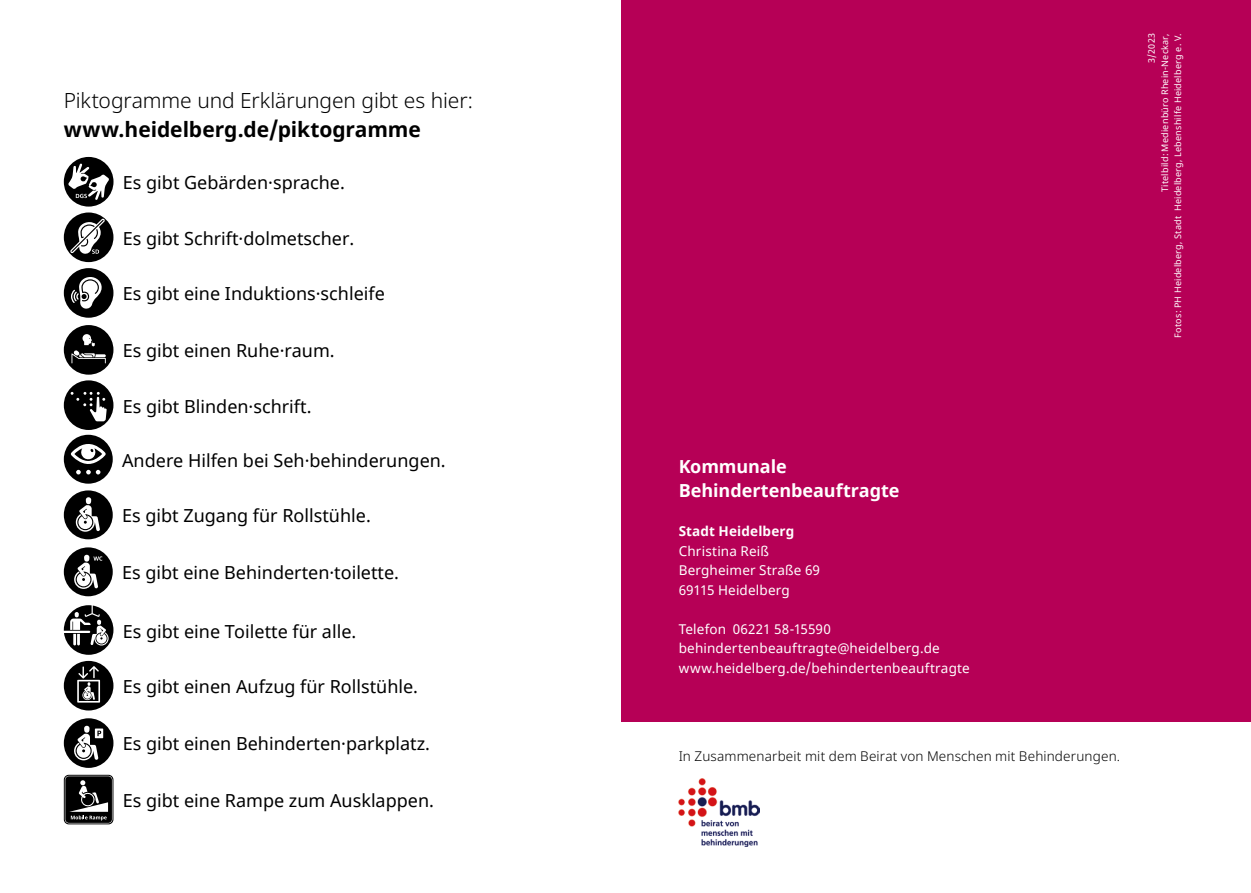
<style>
.page{position:relative;width:1251px;height:893px;background:#fff}
.page>*{position:absolute;margin:0;border:0;box-sizing:border-box;transform-origin:0 0}
.t1{font:300 21px "Noto Sans";letter-spacing:-.005em;color:#000}
.t2{font:700 21px "Noto Sans";letter-spacing:-.005em;color:#000}
.t3{font:18px "Noto Sans";color:#000}
.Impressumtitel_12pt{font:700 18px/24.3px "Noto Sans";letter-spacing:-.005em;color:#fff}
.Adresse_Impressumtex{font:13.5px/19.5px "Noto Sans";letter-spacing:.015em;color:#fff}
.t4{font:300 13.5px "Noto Sans";letter-spacing:.01em;color:#000}
.StadtHD_9pt_Bold_w{font:700 13.5px "Noto Sans";letter-spacing:.01em;color:#fff}
.t5{font:9px/13px "Noto Sans";letter-spacing:.025em;color:#fff;text-align:right}
</style>
<div class="page">
<div style="left:621px;top:0;width:629px;height:722px;background:#b60056"></div>
<img style="left:678px;top:779px;width:81px;height:67px">
<svg style="left:64px;top:157px;width:49px;height:105px"></svg>
<svg style="left:64px;top:268px;width:49px;height:50px"></svg>
<svg style="left:64px;top:325px;width:49px;height:159px"></svg>
<svg style="left:64px;top:490px;width:49px;height:49px"></svg>
<svg style="left:64px;top:547px;width:49px;height:49px"></svg>
<svg style="left:64px;top:605px;width:49px;height:50px"></svg>
<svg style="left:64px;top:661px;width:49px;height:49px"></svg>
<svg style="left:64px;top:718px;width:49px;height:50px"></svg>
<svg style="left:64px;top:775px;width:49px;height:49px"></svg>
<svg style="left:65px;top:776px;width:47px;height:47px;background:#313131"></svg>
<p class="t1" style="left:64px;top:89px;width:411px">Piktogramme und Erklärungen gibt es hier:</p>
<p class="t2" style="left:64px;top:115px;width:358px">www.heidelberg.de/piktogramme</p>
<p class="t3" style="left:123px;top:170px;width:223px">Es gibt Gebärden·sprache.</p>
<p class="t3" style="left:123px;top:226px;width:233px">Es gibt Schrift·dolmetscher.</p>
<p class="t3" style="left:123px;top:281px;width:263px">Es gibt eine Induktions·schleife</p>
<p class="t3" style="left:123px;top:338px;width:213px">Es gibt einen Ruhe·raum.</p>
<p class="t3" style="left:123px;top:394px;width:190px">Es gibt Blinden·schrift.</p>
<p class="t3" style="left:122px;top:448px;width:325px">Andere Hilfen bei Seh·behinderungen.</p>
<p class="t3" style="left:122px;top:503px;width:250px">Es gibt Zugang für Rollstühle.</p>
<p class="t3" style="left:122px;top:560px;width:278px">Es gibt eine Behinderten·toilette.</p>
<p class="t3" style="left:123px;top:619px;width:235px">Es gibt eine Toilette für alle.</p>
<p class="t3" style="left:123px;top:674px;width:297px">Es gibt einen Aufzug für Rollstühle.</p>
<p class="t3" style="left:123px;top:731px;width:308px">Es gibt einen Behinderten·parkplatz.</p>
<p class="t3" style="left:123px;top:788px;width:312px">Es gibt eine Rampe zum Ausklappen.</p>
<p class="t5" style="left:1145px;top:338px;width:306px;rotate:-90deg">3/2023<br>Titelbild: Medienbüro Rhein-Neckar,<br>Fotos: PH Heidelberg, Stadt Heidelberg, Lebenshilfe Heidelberg e. V.</p>
<p class="Impressumtitel_12pt" style="left:678px;top:455px;width:222px">Kommunale<br>Behindertenbeauftragte</p>
<p class="StadtHD_9pt_Bold_w" style="left:678px;top:522px;width:117px">Stadt Heidelberg</p>
<p class="Adresse_Impressumtex" style="left:678px;top:542px;width:92px">Christina Reiß</p>
<p class="Adresse_Impressumtex" style="left:678px;top:561px;width:143px">Bergheimer Straße 69</p>
<p class="Adresse_Impressumtex" style="left:678px;top:581px;width:113px">69115 Heidelberg</p>
<p class="Adresse_Impressumtex" style="left:678px;top:620px;width:262px">Telefon 06221 58-15590 behindertenbeauftragte@heidelberg.de</p>
<p class="Adresse_Impressumtex" style="left:678px;top:659px;width:292px">www.heidelberg.de/behindertenbeauftragte</p>
<p class="t4" style="left:678px;top:749px;width:443px">In Zusammenarbeit mit dem Beirat von Menschen mit Behinderungen.</p>
</div>
